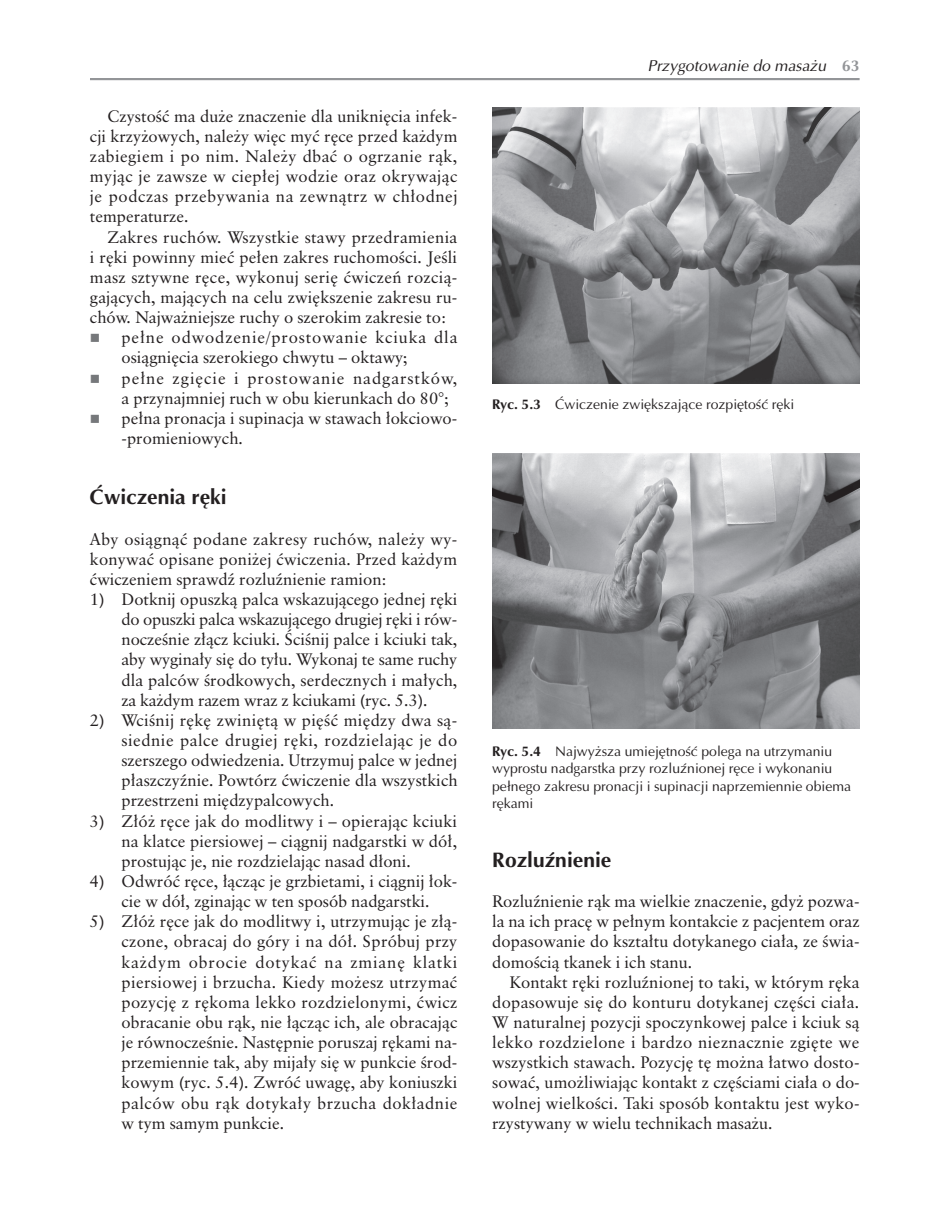
<style>
.page{position:relative;width:942px;height:1221px;background:#fff}
.page>*{position:absolute;margin:0;border:0;box-sizing:border-box;transform-origin:0 0}
.tytul_sekcja_2{font:700 21px "Ottawa";color:#231f20}
.wyliczenia_3{font:16.62px/20.1px "Class Garmnd PL Roman A";color:#231f20;text-align:justify}
.akapit_nastepny{font:16.62px/20.1px "Class Garmnd PL Roman A";color:#231f20;text-align:justify}
.akapit_pierwszy{font:16.62px/20.1px "Class Garmnd PL Roman A";color:#231f20;text-align:justify}
.wyliczenia_1{font:16.62px/20.1px "Class Garmnd PL Roman A";letter-spacing:.055em;color:#231f20}
.wyliczenia_1-2{font:16.62px/20.1px "Class Garmnd PL Roman A";letter-spacing:.05em;color:#231f20}
.wyliczenia_1-3{font:16.62px/20.1px "Class Garmnd PL Roman A";color:#231f20}
.RRH{font:italic 15.75px "Ottawa";color:#231f20}
.ryciny{font:14px/17.5px "Ottawa";color:#231f20}
.s1{font-weight:700;font-style:normal;color:#939598}
.s2{font-weight:700}
</style>
<div class="page">
<hr style="left:90px;top:78px;width:769px;height:2px;background:#939598">
<img style="left:492px;top:107px;width:367px;height:276px">
<img style="left:492px;top:453px;width:367px;height:275px">
<p class="akapit_nastepny" style="left:90px;top:105px;width:369px;text-indent:17px">Czystość ma duże znaczenie dla uniknięcia infek&shy;cji krzyżowych, należy więc myć ręce przed każdym zabiegiem i po nim. Należy dbać o ogrzanie rąk, myjąc je zawsze w ciepłej wodzie oraz okrywając je podczas przebywania na zewnątrz w chłodnej temperaturze.</p>
<p class="akapit_nastepny" style="left:90px;top:226px;width:369px;text-indent:17px">Zakres ruchów. Wszystkie stawy przedramienia i ręki powinny mieć pełen zakres ruchomości. Jeśli masz sztywne ręce, wykonuj serię ćwiczeń rozcią&shy;gających, mających na celu zwiększenie zakresu ru&shy;chów. Najważniejsze ruchy o szerokim zakresie to:</p>
<p class="wyliczenia_1-2" style="left:121px;top:327px;width:337px">pełne odwodzenie/prostowanie kciuka dla osiągnięcia szerokiego chwytu – oktawy;</p>
<p class="wyliczenia_1" style="left:121px;top:367px;width:337px">pełne zgięcie i prostowanie nadgarstków, a przynajmniej ruch w obu kierunkach do 80°;</p>
<p class="wyliczenia_1-3" style="left:121px;top:407px;width:337px">pełna pronacja i supinacja w stawach łokciowo--promieniowych.</p>
<p class="tytul_sekcja_2" style="left:90px;top:484px;width:138px">Ćwiczenia ręki</p>
<p class="akapit_pierwszy" style="left:90px;top:528px;width:369px">Aby osiągnąć podane zakresy ruchów, należy wy&shy;konywać opisane poniżej ćwiczenia. Przed każdym ćwiczeniem sprawdź rozluźnienie ramion:</p>
<p class="wyliczenia_3" style="left:121px;top:588px;width:337px;text-indent:-32px">1) Dotknij opuszką palca wskazującego jednej ręki do opuszki palca wskazującego drugiej ręki i rów&shy;nocześnie złącz kciuki. Ściśnij palce i kciuki tak, aby wyginały się do tyłu. Wykonaj te same ruchy dla palców środkowych, serdecznych i małych, za każdym razem wraz z kciukami (ryc. 5.3).</p>
<p class="wyliczenia_3" style="left:121px;top:709px;width:337px;text-indent:-32px">2) Wciśnij rękę zwiniętą w pięść między dwa są&shy;siednie palce drugiej ręki, rozdzielając je do szerszego odwiedzenia. Utrzymuj palce w jednej płaszczyźnie. Powtórz ćwiczenie dla wszystkich przestrzeni międzypalcowych.</p>
<p class="wyliczenia_3" style="left:121px;top:810px;width:337px;text-indent:-32px">3) Złóż ręce jak do modlitwy i – opierając kciuki na klatce piersiowej – ciągnij nadgarstki w dół, prostując je, nie rozdzielając nasad dłoni.</p>
<p class="wyliczenia_3" style="left:90px;top:870px;width:369px;text-align:center">4) Odwróć ręce, łącząc je grzbietami, i ciągnij łok&shy;cie w dół, zginając w ten sposób nadgarstki.</p>
<p class="wyliczenia_3" style="left:121px;top:910px;width:337px;text-indent:-32px">5) Złóż ręce jak do modlitwy i, utrzymując je złą&shy;czone, obracaj do góry i na dół. Spróbuj przy każdym obrocie dotykać na zmianę klatki piersiowej i brzucha. Kiedy możesz utrzymać pozycję z rękoma lekko rozdzielonymi, ćwicz obracanie obu rąk, nie łącząc ich, ale obracając je równocześnie. Następnie poruszaj rękami na&shy;przemiennie tak, aby mijały się w punkcie środ&shy;kowym (ryc. 5.4). Zwróć uwagę, aby koniuszki palców obu rąk dotykały brzucha dokładnie w tym samym punkcie.</p>
<p class="RRH" style="left:647px;top:56px;width:213px">Przygotowanie do masażu <span class="s1">63</span></p>
<p class="ryciny" style="left:492px;top:395px;width:303px"><span class="s2">Ryc. 5.3</span> Ćwiczenie zwiększające rozpiętość ręki</p>
<p class="ryciny" style="left:492px;top:741px;width:360px"><span class="s2">Ryc. 5.4</span> Najwyższa umiejętność polega na utrzymaniu wyprostu nadgarstka przy rozluźnionej ręce i wykonaniu pełnego zakresu pronacji i supinacji naprzemiennie obiema rękami</p>
<p class="tytul_sekcja_2" style="left:492px;top:846px;width:121px">Rozluźnienie</p>
<p class="akapit_pierwszy" style="left:492px;top:890px;width:369px">Rozluźnienie rąk ma wielkie znaczenie, gdyż pozwa&shy;la na ich pracę w pełnym kontakcie z pacjentem oraz dopasowanie do kształtu dotykanego ciała, ze świa&shy;domością tkanek i ich stanu.</p>
<p class="akapit_nastepny" style="left:492px;top:971px;width:369px;text-indent:17px">Kontakt ręki rozluźnionej to taki, w którym ręka dopasowuje się do konturu dotykanej części ciała.<br>W naturalnej pozycji spoczynkowej palce i kciuk są lekko rozdzielone i bardzo nieznacznie zgięte we wszystkich stawach. Pozycję tę można łatwo dosto&shy;sować, umożliwiając kontakt z częściami ciała o do&shy;wolnej wielkości. Taki sposób kontaktu jest wyko&shy;rzystywany w wielu technikach masażu.</p>
</div>
